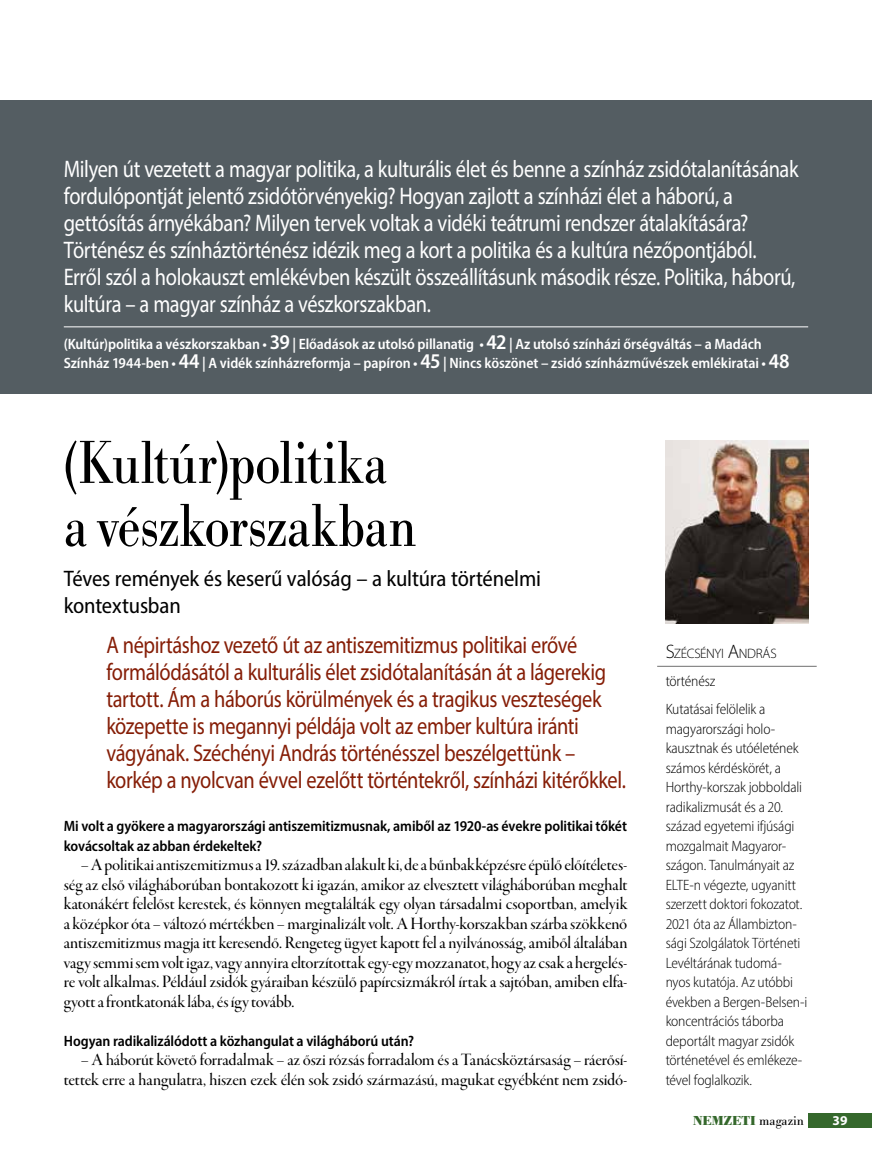
<style>
.page{position:relative;width:872px;height:1170px;background:#fff}
.page>*{position:absolute;margin:0;border:0;box-sizing:border-box;transform-origin:0 0}
.t1{font:63px/63px "Bodoni URW";letter-spacing:-.005em;color:#000;scale:.85 1}
.t2{font:24px/27px "Myriad Pro";letter-spacing:-.02em;color:#fff;scale:.85 1}
.t3{font:24px/27px "Myriad Pro";letter-spacing:-.02em;color:#851d06;scale:.85 1}
.t4{font:semi-condensed 22.5px/27px "Myriad Pro";letter-spacing:-.01em;color:#000}
.t5{font:18px/19.5px "Garamond Premr Pro Med Disp";letter-spacing:-.01em;color:#000;text-align:justify}
.t6{font:300 semi-condensed 15px/19.5px "Myriad Pro";letter-spacing:-.01em;color:#000}
.t7{font:600 semi-condensed 15px/19.5px "Myriad Pro";letter-spacing:-.005em;color:#fff}
.t8{font:600 semi-condensed 15px/19.5px "Myriad Pro";letter-spacing:-.005em;color:#000}
.t9{font:300 13.65px "Myriad Pro";letter-spacing:-.02em;color:#000}
.t10{font:700 13.5px "Bodoni URW";color:#35682c}
.t11{font:700 13.5px "Myriad Pro";color:#fff}
.s1{font-size:21px}
.s2{font-size:19.5px}
.s3{font-weight:400;color:#000}
</style>
<div class="page">
<div style="left:808px;top:1113px;width:64px;height:14px;background:#35682c"></div>
<div style="left:0;top:100px;width:872px;height:293px;background:#545d62"></div>
<hr style="left:64px;top:326px;width:744px;height:1px;background:#fff">
<hr style="left:657px;top:666px;width:159px;height:1px;background:#706f6f">
<img style="left:665px;top:441px;width:143px;height:182px">
<p class="t2" style="left:64px;top:155px;width:866px">Milyen út vezetett a magyar politika, a kulturális élet és benne a színház zsidótalanításának fordulópontját jelentő zsidótörvényekig? Hogyan zajlott a színházi élet a háború, a gettósítás árnyékában? Milyen tervek voltak a vidéki teátrumi rendszer átalakítására?<br>Történész és színháztörténész idézik meg a kort a politika és a kultúra nézőpontjából.<br>Erről szól a holokauszt emlékévben készült összeállításunk második része. Politika, háború, kultúra – a magyar színház a vészkorszakban.</p>
<p class="t7" style="left:64px;top:333px;width:727px">(Kultúr)politika a vészkorszakban • <span class="s1">39</span> | Előadások az utolsó pillanatig • <span class="s1">42</span> | Az utolsó színházi őrségváltás – a Madách<br>Színház 1944-ben • <span class="s1">44</span> | A vidék színházreformja – papíron • <span class="s1">45</span> | Nincs köszönet – zsidó színházművészek emlékiratai • <span class="s1">48</span></p>
<h1 class="t1" style="left:64px;top:431px;width:416px">(Kultúr)politika a vészkorszakban</h1>
<p class="t4" style="left:64px;top:564px;width:479px">Téves remények és keserű valóság – a kultúra történelmi kontextusban</p>
<p class="t3" style="left:106px;top:630px;width:613px">A népirtáshoz vezető út az antiszemitizmus politikai erővé formálódásától a kulturális élet zsidótalanításán át a lágerekig tartott. Ám a háborús körülmények és a tragikus veszteségek közepette is megannyi példája volt az ember kultúra iránti vágyának. Széchényi András történésszel beszélgettünk – korkép a nyolcvan évvel ezelőtt történtekről, színházi kitérőkkel.</p>
<p class="t8" style="left:64px;top:816px;width:564px">Mi volt a gyökere a magyarországi antiszemitizmusnak, amiből az 1920-as évekre politikai tőkét kovácsoltak az abban érdekeltek?</p>
<p class="t5" style="left:64px;top:855px;width:565px;text-indent:17px">– A politikai antiszemitizmus a 19. században alakult ki, de a bűnbakképzésre épülő előítéletes&shy;ség az első világháborúban bontakozott ki igazán, amikor az elvesztett világháborúban meghalt katonákért felelőst kerestek, és könnyen megtalálták egy olyan társadalmi csoportban, amelyik a középkor óta – változó mértékben – marginalizált volt. A Horthy-korszakban szárba szökkenő antiszemitizmus magja itt keresendő. Rengeteg ügyet kapott fel a nyilvánosság, amiből általában vagy semmi sem volt igaz, vagy annyira eltorzítottak egy-egy mozzanatot, hogy az csak a hergelés&shy;re volt alkalmas. Például zsidók gyáraiban készülő papírcsizmákról írtak a sajtóban, amiben elfa&shy;gyott a frontkatonák lába, és így tovább.</p>
<p class="t8" style="left:64px;top:1030px;width:352px">Hogyan radikalizálódott a közhangulat a világháború után?</p>
<p class="t5" style="left:64px;top:1050px;width:565px;text-align:right">– A háborút követő forradalmak – az őszi rózsás forradalom és a Tanácsköztársaság – ráerősí&shy;tettek erre a hangulatra, hiszen ezek élén sok zsidó származású, magukat egyébként nem zsidó-</p>
<p class="t9" style="left:665px;top:645px;width:111px"><span class="s2">S</span>ZÉCSÉNYI <span class="s2">A</span>NDRÁS</p>
<p class="t6" style="left:665px;top:666px;width:101px;line-height:28px">történész<br>Kutatásai felölelik a</p>
<p class="t6" style="left:665px;top:718px;width:143px">magyarországi holo&shy;kausztnak és utóéletének számos kérdéskörét, a<br>Horthy-korszak jobboldali radikalizmusát és a 20. század egyetemi ifjúsági mozgalmait Magyaror&shy;szágon. Tanulmányait az<br>ELTE-n végezte, ugyanitt szerzett doktori fokozatot.<br>2021 óta az Állambizton&shy;sági Szolgálatok Történeti<br>Levéltárának tudomá&shy;nyos kutatója. Az utóbbi években a Bergen-Belsen-i koncentrációs táborba deportált magyar zsidók történetével és emlékeze&shy;tével foglalkozik.</p>
<p class="t10" style="left:693px;top:1112px;width:112px">NEMZETI <span class="s3">magazin</span></p>
<p class="t11" style="left:832px;top:1111px;width:16px">39</p>
</div>
